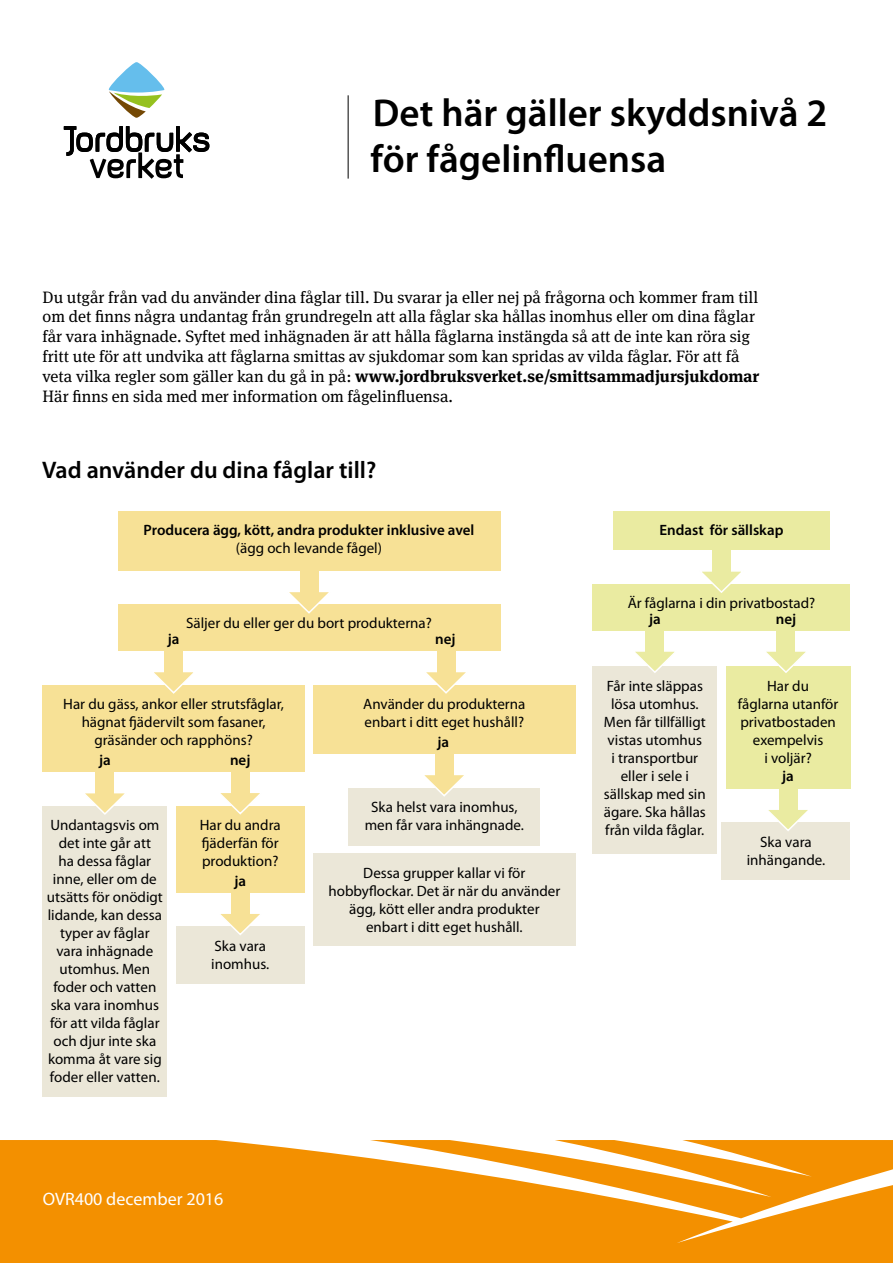
<style>
.page{position:relative;width:893px;height:1263px;background:#fff}
.page>*{position:absolute;margin:0;border:0;box-sizing:border-box;transform-origin:0 0}
.t1{font:600 39px/46.8px "Myriad Pro";color:#000}
.t2{font:600 24px "Myriad Pro";color:#000}
.t3{font:18px "Myriad Pro";color:#fff}
.t4{font:16.5px/19.8px "Meta Serif OT";color:#000}
.t5{font:15px/18px "Myriad Pro";color:#000;text-align:center}
.t6{font:600 15px "Myriad Pro";color:#000}
.s1{font-weight:700}
</style>
<div class="page">
<div style="left:0;top:1255px;width:893px;height:8px;background:#f39000"></div>
<svg style="left:0;top:1140px;width:893px;height:115px;background:#f49c1d"></svg>
<div style="left:313px;top:685px;width:262px;height:69px;background:#f7e196"></div>
<svg style="left:64px;top:126px;width:145px;height:53px"></svg>
<svg style="left:109px;top:62px;width:55px;height:56px"></svg>
<hr style="left:348px;top:95px;width:1px;height:84px;background:#000">
<div style="left:118px;top:511px;width:382px;height:60px;background:#f7e196"></div>
<div style="left:613px;top:511px;width:217px;height:39px;background:#eaeba1"></div>
<div style="left:118px;top:604px;width:382px;height:47px;background:#f7e196"></div>
<div style="left:43px;top:685px;width:262px;height:87px;background:#f7e196"></div>
<div style="left:43px;top:806px;width:124px;height:290px;background:#ebe7d8"></div>
<div style="left:176px;top:806px;width:129px;height:87px;background:#f7e196"></div>
<div style="left:176px;top:927px;width:129px;height:57px;background:#ebe7d8"></div>
<div style="left:349px;top:788px;width:191px;height:57px;background:#ebe7d8"></div>
<div style="left:313px;top:854px;width:262px;height:92px;background:#ebe7d8"></div>
<div style="left:592px;top:584px;width:258px;height:46px;background:#eaeba1"></div>
<div style="left:726px;top:666px;width:124px;height:123px;background:#eaeba1"></div>
<div style="left:592px;top:666px;width:125px;height:188px;background:#ebe7d8"></div>
<div style="left:721px;top:823px;width:129px;height:57px;background:#ebe7d8"></div>
<svg style="left:426px;top:670px;width:40px;height:24px"></svg>
<div style="left:437px;top:638px;width:18px;height:40px;background:#f7e196"></div>
<svg style="left:766px;top:649px;width:40px;height:24px"></svg>
<div style="left:777px;top:618px;width:18px;height:40px;background:#eaeba1"></div>
<svg style="left:220px;top:793px;width:40px;height:22px"></svg>
<div style="left:231px;top:759px;width:19px;height:40px;background:#f7e196"></div>
<svg style="left:154px;top:672px;width:39px;height:22px"></svg>
<div style="left:164px;top:638px;width:19px;height:39px;background:#f7e196"></div>
<svg style="left:635px;top:651px;width:40px;height:22px"></svg>
<div style="left:645px;top:618px;width:19px;height:38px;background:#eaeba1"></div>
<svg style="left:85px;top:791px;width:40px;height:24px"></svg>
<div style="left:96px;top:759px;width:18px;height:39px;background:#f7e196"></div>
<svg style="left:702px;top:571px;width:39px;height:22px"></svg>
<svg style="left:289px;top:590px;width:40px;height:24px"></svg>
<div style="left:712px;top:538px;width:19px;height:38px;background:#eaeba1"></div>
<div style="left:300px;top:558px;width:18px;height:39px;background:#f7e196"></div>
<svg style="left:424px;top:773px;width:40px;height:24px"></svg>
<div style="left:435px;top:741px;width:18px;height:39px;background:#f7e196"></div>
<svg style="left:763px;top:808px;width:50px;height:23px"></svg>
<div style="left:779px;top:776px;width:18px;height:38px;background:#eaeba1"></div>
<svg style="left:215px;top:914px;width:51px;height:21px"></svg>
<div style="left:231px;top:880px;width:19px;height:38px;background:#f7e196"></div>
<h1 class="t1" style="left:371px;top:90px;width:458px">Det här gäller skyddsnivå 2 för fågelinfluensa</h1>
<p class="t4" style="left:43px;top:287px;width:718px">Du utgår från vad du använder dina fåglar till. Du svarar ja eller nej på frågorna och kommer fram till om det finns några undantag från grundregeln att alla fåglar ska hållas inomhus eller om dina fåglar får vara inhägnade. Syftet med inhägnaden är att hålla fåglarna instängda så att de inte kan röra sig fritt ute för att undvika att fåglarna smittas av sjukdomar som kan spridas av vilda fåglar. För att få veta vilka regler som gäller kan du gå in på: <span class="s1">www.jordbruksverket.se/smittsammadjursjukdomar </span>Här finns en sida med mer information om fågelinfluensa.</p>
<h2 class="t2" style="left:42px;top:457px;width:336px">Vad använder du dina fåglar till?</h2>
<p class="t6" style="left:144px;top:522px;width:332px">Producera ägg, kött, andra produkter inklusive avel</p>
<p class="t5" style="left:236px;top:539px;width:148px">(ägg och levande fågel)</p>
<p class="t5" style="left:186px;top:614px;width:247px">Säljer du eller ger du bort produkterna?</p>
<p class="t6" style="left:168px;top:631px;width:13px">ja</p>
<p class="t6" style="left:435px;top:631px;width:22px">nej</p>
<p class="t5" style="left:63px;top:695px;width:222px">Har du gäss, ankor eller strutsfåglar, hägnat fjädervilt som fasaner, gräsänder och rapphöns?</p>
<p class="t6" style="left:99px;top:751px;width:13px">ja</p>
<p class="t6" style="left:230px;top:751px;width:22px">nej</p>
<p class="t5" style="left:47px;top:816px;width:118px">Undantagsvis om det inte går att<br>ha dessa fåglar inne, eller om de utsätts för onödigt lidande, kan dessa typer av fåglar vara inhägnade utomhus. Men foder och vatten ska vara inomhus för att vilda fåglar och djur inte ska komma åt vare sig foder eller vatten.</p>
<p class="t5" style="left:200px;top:816px;width:83px;text-align:left">Har du andra fjäderfän för produktion?</p>
<p class="t6" style="left:234px;top:872px;width:13px">ja</p>
<p class="t5" style="left:211px;top:936px;width:60px;text-align:left">Ska vara inomhus.</p>
<p class="t3" style="left:43px;top:1188px;width:182px">OVR400 december 2016</p>
<p class="t5" style="left:363px;top:695px;width:164px;text-align:left">Använder du produkterna enbart i ditt eget hushåll?</p>
<p class="t6" style="left:437px;top:733px;width:13px">ja</p>
<p class="t5" style="left:365px;top:798px;width:161px">Ska helst vara inomhus, men får vara inhängnade.</p>
<p class="t5" style="left:328px;top:863px;width:233px">Dessa grupper kallar vi för hobbyflockar. Det är när du använder ägg, kött eller andra produkter enbart i ditt eget hushåll.</p>
<p class="t6" style="left:659px;top:522px;width:125px">Endast för sällskap</p>
<p class="t5" style="left:628px;top:593px;width:189px">Är fåglarna i din privatbostad?</p>
<p class="t6" style="left:649px;top:610px;width:13px">ja</p>
<p class="t6" style="left:776px;top:610px;width:22px">nej</p>
<p class="t5" style="left:604px;top:676px;width:104px">Får inte släppas lösa utomhus.<br>Men får tillfälligt vistas utomhus<br>i transportbur eller i sele i sällskap med sin ägare. Ska hållas från vilda fåglar.</p>
<p class="t5" style="left:738px;top:676px;width:102px">Har du<br>fåglarna utanför privatbostaden exempelvis<br>i voljär?</p>
<p class="t6" style="left:782px;top:768px;width:13px">ja</p>
<p class="t5" style="left:747px;top:832px;width:80px">Ska vara inhängande.</p>
</div>
